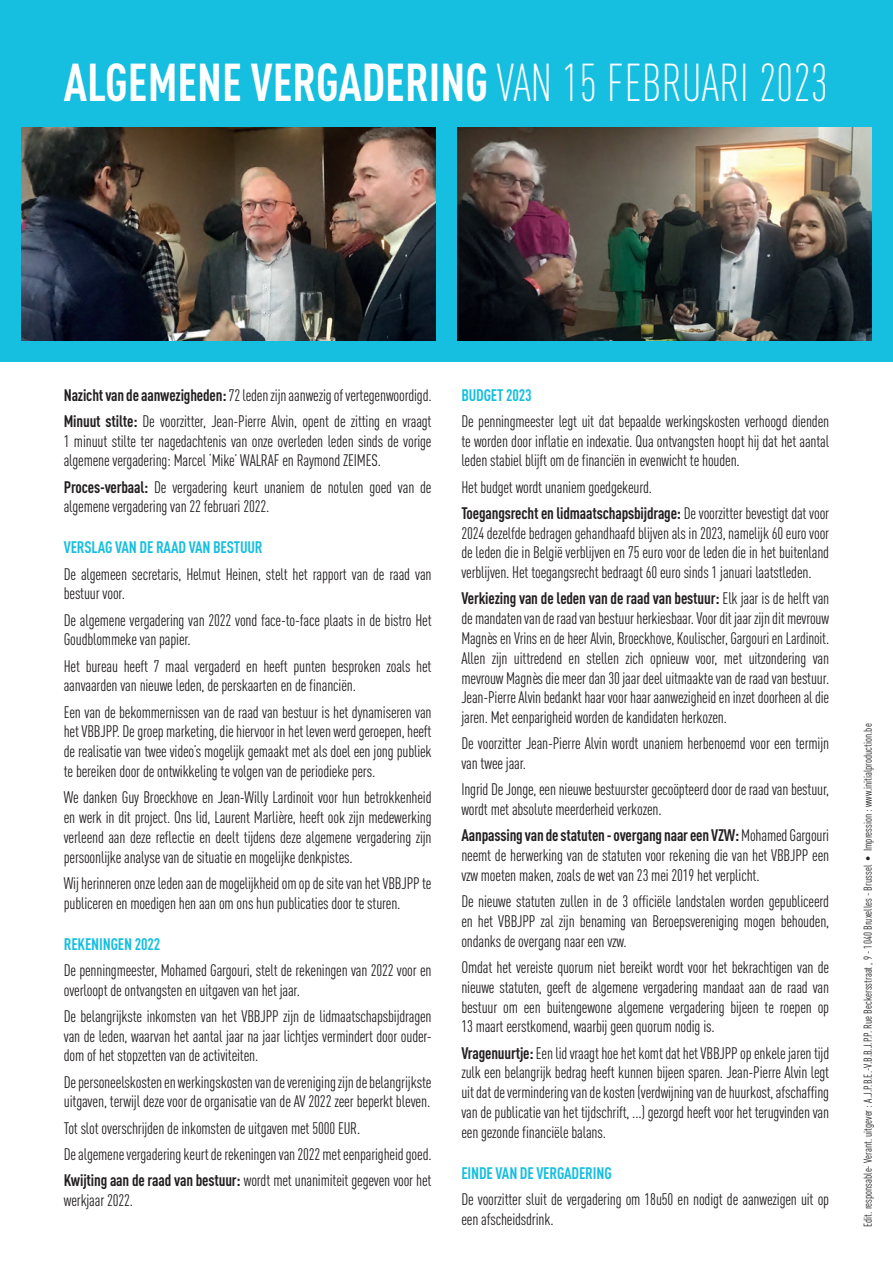
<style>
.page{position:relative;width:893px;height:1263px;background:#fff}
.page>*{position:absolute;margin:0;border:0;box-sizing:border-box;transform-origin:0 0}
.t1{font:700 52.5px "DIN Cond";color:#fff;scale:.95 1}
.t2{font:16.5px/19.8px "DIN Cond";letter-spacing:-.01em;color:#231f20;text-align:justify}
.t3{font:700 16.5px "DIN Cond";letter-spacing:-.01em;color:#16bedf}
.t4{font:11.25px "DIN Cond";color:#231f20}
.s1{font-weight:300}
.s2{font-weight:700}
</style>
<div class="page">
<div style="left:0;top:0;width:893px;height:361px;background:#16bedf"></div>
<img style="left:21px;top:128px;width:415px;height:212px">
<img style="left:457px;top:128px;width:415px;height:212px">
<p class="t1" style="left:64px;top:50px;width:806px">ALGEMENE VERGADERING <span class="s1">VAN 15 FEBRUARI 2023</span></p>
<p class="t2" style="left:64px;top:385px;width:369px"><span class="s2">Nazicht van de aanwezigheden:</span> 72 leden zijn aanwezig of vertegenwoordigd.</p>
<p class="t2" style="left:64px;top:411px;width:369px"><span class="s2">Minuut stilte:</span> De voorzitter, Jean-Pierre Alvin, opent de zitting en vraagt 1 minuut stilte ter nagedachtenis van onze overleden leden sinds de vorige algemene vergadering: Marcel ‘Mike’ WALRAF en Raymond ZEIMES.</p>
<p class="t2" style="left:64px;top:477px;width:369px"><span class="s2">Proces-verbaal:</span> De vergadering keurt unaniem de notulen goed van de algemene vergadering van 22 februari 2022.</p>
<p class="t3" style="left:64px;top:537px;width:200px">VERSLAG VAN DE RAAD VAN BESTUUR</p>
<p class="t2" style="left:64px;top:564px;width:369px">De algemeen secretaris, Helmut Heinen, stelt het rapport van de raad van bestuur voor.</p>
<p class="t2" style="left:64px;top:610px;width:369px">De algemene vergadering van 2022 vond face-to-face plaats in de bistro Het<br>Goudblommeke van papier.</p>
<p class="t2" style="left:64px;top:656px;width:369px">Het bureau heeft 7 maal vergaderd en heeft punten besproken zoals het aanvaarden van nieuwe leden, de perskaarten en de financiën.</p>
<p class="t2" style="left:64px;top:702px;width:369px">Een van de bekommernissen van de raad van bestuur is het dynamiseren van het VBBJPP. De groep marketing, die hiervoor in het leven werd geroepen, heeft de realisatie van twee video’s mogelijk gemaakt met als doel een jong publiek te bereiken door de ontwikkeling te volgen van de periodieke pers.</p>
<p class="t2" style="left:64px;top:787px;width:369px">We danken Guy Broeckhove en Jean-Willy Lardinoit voor hun betrokkenheid en werk in dit project. Ons lid, Laurent Marlière, heeft ook zijn medewerking verleend aan deze reflectie en deelt tijdens deze algemene vergadering zijn persoonlijke analyse van de situatie en mogelijke denkpistes.</p>
<p class="t2" style="left:64px;top:873px;width:369px">Wij herinneren onze leden aan de mogelijkheid om op de site van het VBBJPP te publiceren en moedigen hen aan om ons hun publicaties door te sturen.</p>
<p class="t3" style="left:64px;top:934px;width:98px">REKENINGEN 2022</p>
<p class="t2" style="left:64px;top:960px;width:369px">De penningmeester, Mohamed Gargouri, stelt de rekeningen van 2022 voor en overloopt de ontvangsten en uitgaven van het jaar.</p>
<p class="t2" style="left:64px;top:1006px;width:369px">De belangrijkste inkomsten van het VBBJPP zijn de lidmaatschapsbijdragen van de leden, waarvan het aantal jaar na jaar lichtjes vermindert door ouder&shy;dom of het stopzetten van de activiteiten.</p>
<p class="t2" style="left:64px;top:1072px;width:369px">De personeelskosten en werkingskosten van de vereniging zijn de belangrijkste uitgaven, terwijl deze voor de organisatie van de AV 2022 zeer beperkt bleven.</p>
<p class="t2" style="left:64px;top:1118px;width:298px">Tot slot overschrijden de inkomsten de uitgaven met 5000 EUR.</p>
<p class="t2" style="left:64px;top:1144px;width:369px">De algemene vergadering keurt de rekeningen van 2022 met eenparigheid goed.</p>
<p class="t2" style="left:64px;top:1170px;width:369px"><span class="s2">Kwijting aan de raad van bestuur:</span> wordt met unanimiteit gegeven voor het werkjaar 2022.</p>
<p class="t3" style="left:461px;top:385px;width:72px">BUDGET 2023</p>
<p class="t2" style="left:461px;top:411px;width:369px">De penningmeester legt uit dat bepaalde werkingskosten verhoogd dienden te worden door inflatie en indexatie. Qua ontvangsten hoopt hij dat het aantal leden stabiel blijft om de financiën in evenwicht te houden.</p>
<p class="t2" style="left:461px;top:477px;width:192px">Het budget wordt unaniem goedgekeurd.</p>
<p class="t2" style="left:461px;top:503px;width:369px"><span class="s2">Toegangsrecht en lidmaatschapsbijdrage:</span> De voorzitter bevestigt dat voor 2024 dezelfde bedragen gehandhaafd blijven als in 2023, namelijk 60 euro voor de leden die in België verblijven en 75 euro voor de leden die in het buitenland verblijven. Het toegangsrecht bedraagt 60 euro sinds 1 januari laatstleden.</p>
<p class="t2" style="left:461px;top:588px;width:369px"><span class="s2">Verkiezing van de leden van de raad van bestuur:</span> Elk jaar is de helft van de mandaten van de raad van bestuur herkiesbaar. Voor dit jaar zijn dit mevrouw Magnès en Vrins en de heer Alvin, Broeckhove, Koulischer, Gargouri en Lardinoit.<br>Allen zijn uittredend en stellen zich opnieuw voor, met uitzondering van mevrouw Magnès die meer dan 30 jaar deel uitmaakte van de raad van bestuur.<br>Jean-Pierre Alvin bedankt haar voor haar aanwezigheid en inzet doorheen al die jaren. Met eenparigheid worden de kandidaten herkozen.</p>
<p class="t2" style="left:461px;top:733px;width:369px">De voorzitter Jean-Pierre Alvin wordt unaniem herbenoemd voor een termijn van twee jaar.</p>
<p class="t2" style="left:461px;top:779px;width:369px">Ingrid De Jonge, een nieuwe bestuurster gecoöpteerd door de raad van bestuur, wordt met absolute meerderheid verkozen.</p>
<p class="t2" style="left:461px;top:825px;width:369px"><span class="s2">Aanpassing van de statuten - overgang naar een VZW:</span> Mohamed Gargouri neemt de herwerking van de statuten voor rekening die van het VBBJPP een vzw moeten maken, zoals de wet van 23 mei 2019 het verplicht.</p>
<p class="t2" style="left:461px;top:891px;width:369px">De nieuwe statuten zullen in de 3 officiële landstalen worden gepubliceerd en het VBBJPP zal zijn benaming van Beroepsvereniging mogen behouden, ondanks de overgang naar een vzw.</p>
<p class="t2" style="left:461px;top:957px;width:369px">Omdat het vereiste quorum niet bereikt wordt voor het bekrachtigen van de nieuwe statuten, geeft de algemene vergadering mandaat aan de raad van bestuur om een buitengewone algemene vergadering bijeen te roepen op 13 maart eerstkomend, waarbij geen quorum nodig is.</p>
<p class="t2" style="left:461px;top:1042px;width:369px"><span class="s2">Vragenuurtje:</span> Een lid vraagt hoe het komt dat het VBBJPP op enkele jaren tijd zulk een belangrijk bedrag heeft kunnen bijeen sparen. Jean-Pierre Alvin legt uit dat de vermindering van de kosten (verdwijning van de huurkost, afschaffing van de publicatie van het tijdschrift, ...) gezorgd heeft voor het terugvinden van een gezonde financiële balans.</p>
<p class="t3" style="left:461px;top:1163px;width:152px">EINDE VAN DE VERGADERING</p>
<p class="t2" style="left:461px;top:1189px;width:369px">De voorzitter sluit de vergadering om 18u50 en nodigt de aanwezigen uit op een afscheidsdrink.</p>
<p class="t4" style="left:861px;top:1227px;width:505px;rotate:-90deg">Edit. responsable- Verant. uitgever : A.J.P.B.E.-V.B.B.J.P.P. Rue Beckersstraat , 9 - 1040 Bruxelles - Brussel • Impression : www.initialproduction.be</p>
</div>
